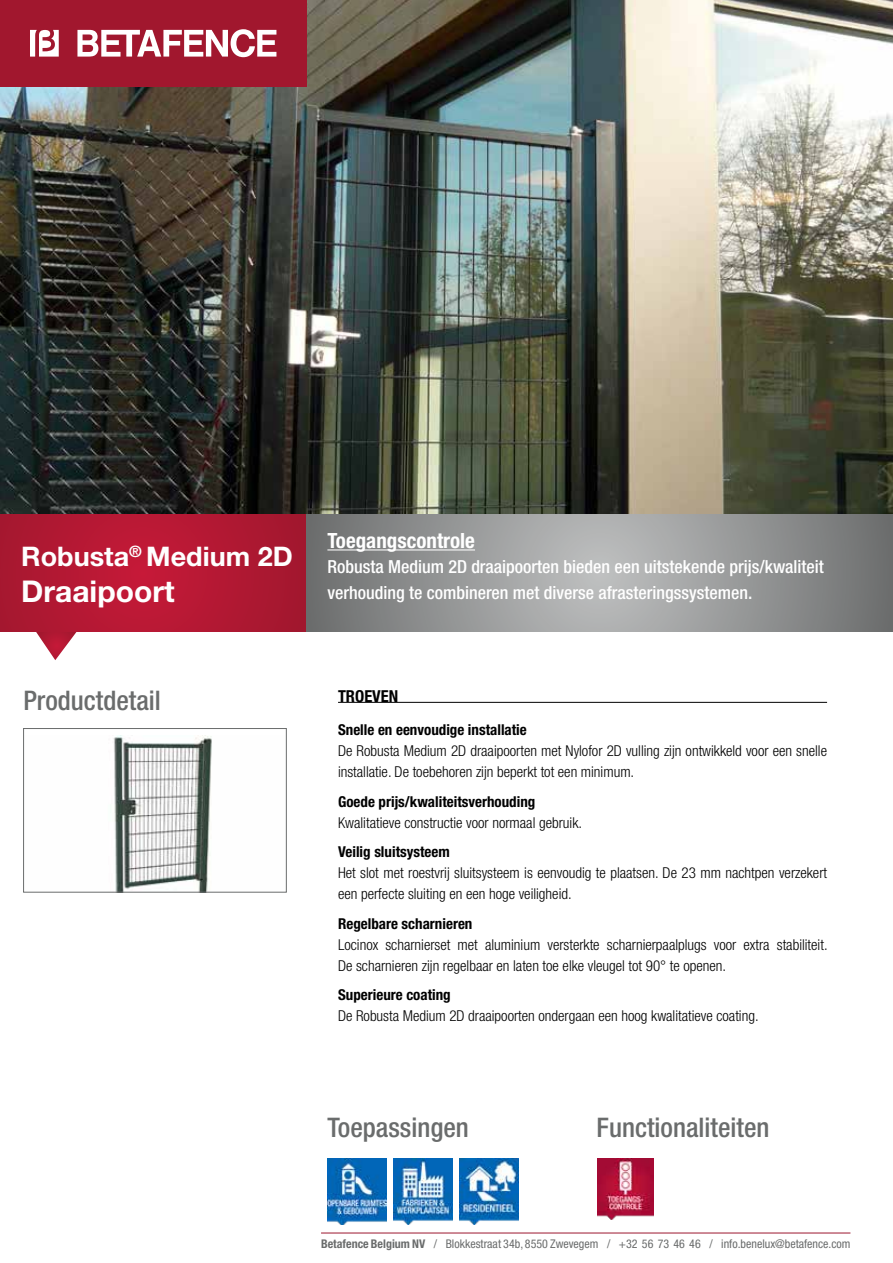
<style>
.page{position:relative;width:893px;height:1263px;background:#fff}
.page>*{position:absolute;margin:0;border:0;box-sizing:border-box;transform-origin:0 0}
.t1{font:700 30px "Helvetica Neue LT Std";color:#fff}
.t2{font:500 condensed 27px "Helvetica Neue LT Std";color:#6a6c6c}
.t3{font:700 27px "Helvetica Neue LT Std";color:#fff}
.t4{font:500 condensed 27px "Helvetica Neue";color:#6a6c6c}
.t5{font:700 condensed 21px "Helvetica Neue";color:#fff}
.t6{font:500 condensed 18px/25.5px "Helvetica Neue";color:#fff}
.t7{font:700 condensed 16.5px "Helvetica Neue LT Std";color:#000}
.t8{font:300 condensed 15px/21px "Helvetica Neue LT Std";color:#000}
.t9{font:700 condensed 15px "Helvetica Neue LT Std";color:#000}
.t10{font:condensed 12px "Helvetica Neue LT Std";color:#6a6c6c}
.s1{font-weight:700}
</style>
<div class="page">
<hr style="left:892px;top:1105px;width:1px;height:158px;background:#bfc0c1">
<img style="left:0;top:0;width:893px;height:514px">
<div style="left:0;top:0;width:306px;height:86px;background:#a1172e"></div>
<svg style="left:77px;top:29px;width:199px;height:28px"></svg>
<svg style="left:30px;top:30px;width:29px;height:27px"></svg>
<svg style="left:35px;top:631px;width:43px;height:29px"></svg>
<svg style="left:0;top:514px;width:306px;height:117px;background:#b21832"></svg>
<svg style="left:306px;top:514px;width:587px;height:117px;background:#949596"></svg>
<hr style="left:327px;top:549px;width:148px;height:1px;background:#fff">
<hr style="left:338px;top:702px;width:489px;height:1px;background:#000">
<img style="left:113px;top:735px;width:99px;height:155px">
<div style="left:23px;top:728px;width:264px;height:164px;border:1px solid #6a6c6c"></div>
<img style="left:393px;top:1159px;width:60px;height:65px">
<img style="left:327px;top:1159px;width:60px;height:66px">
<img style="left:459px;top:1159px;width:60px;height:65px">
<img style="left:597px;top:1159px;width:56px;height:60px">
<hr style="left:321px;top:1233px;width:529px;height:1px;background:#9d172f">
<h2 class="t3" style="left:21px;top:539px;width:273px">Robusta<sup>®</sup> Medium 2D</h2>
<h1 class="t1" style="left:21px;top:572px;width:155px">Draaipoort</h1>
<h2 class="t4" style="left:23px;top:684px;width:139px">Productdetail</h2>
<h3 class="t5" style="left:327px;top:528px;width:149px">Toegangscontrole</h3>
<p class="t6" style="left:327px;top:554px;width:498px">Robusta Medium 2D draaipoorten bieden een uitstekende prijs/kwaliteit verhouding te combineren met diverse afrasteringssystemen.</p>
<p class="t7" style="left:338px;top:687px;width:62px">TROEVEN</p>
<p class="t9" style="left:338px;top:721px;width:190px">Snelle en eenvoudige installatie</p>
<p class="t8" style="left:338px;top:740px;width:490px">De Robusta Medium 2D draaipoorten met Nylofor 2D vulling zijn ontwikkeld voor een snelle installatie. De toebehoren zijn beperkt tot een minimum.</p>
<p class="t9" style="left:338px;top:792px;width:199px">Goede prijs/kwaliteitsverhouding</p>
<p class="t8" style="left:338px;top:812px;width:245px">Kwalitatieve constructie voor normaal gebruik.</p>
<p class="t9" style="left:338px;top:843px;width:113px">Veilig sluitsysteem</p>
<p class="t8" style="left:338px;top:862px;width:491px">Het slot met roestvrij sluitsysteem is eenvoudig te plaatsen. De 23 mm nachtpen verzekert een perfecte sluiting en een hoge veiligheid.</p>
<p class="t9" style="left:338px;top:914px;width:136px">Regelbare scharnieren</p>
<p class="t8" style="left:338px;top:934px;width:491px">Locinox scharnierset met aluminium versterkte scharnierpaalplugs voor extra stabiliteit.<br>De scharnieren zijn regelbaar en laten toe elke vleugel tot 90° te openen.</p>
<p class="t9" style="left:338px;top:986px;width:114px">Superieure coating</p>
<p class="t8" style="left:338px;top:1005px;width:422px">De Robusta Medium 2D draaipoorten ondergaan een hoog kwalitatieve coating.</p>
<h2 class="t2" style="left:327px;top:1111px;width:143px">Toepassingen</h2>
<h2 class="t2" style="left:597px;top:1111px;width:174px">Functionaliteiten</h2>
<p class="t10" style="left:321px;top:1237px;width:531px"><span class="s1">Betafence Belgium NV</span> / Blokkestraat 34b, 8550 Zwevegem / +32 56 73 46 46 / info.benelux@betafence.com</p>
</div>
